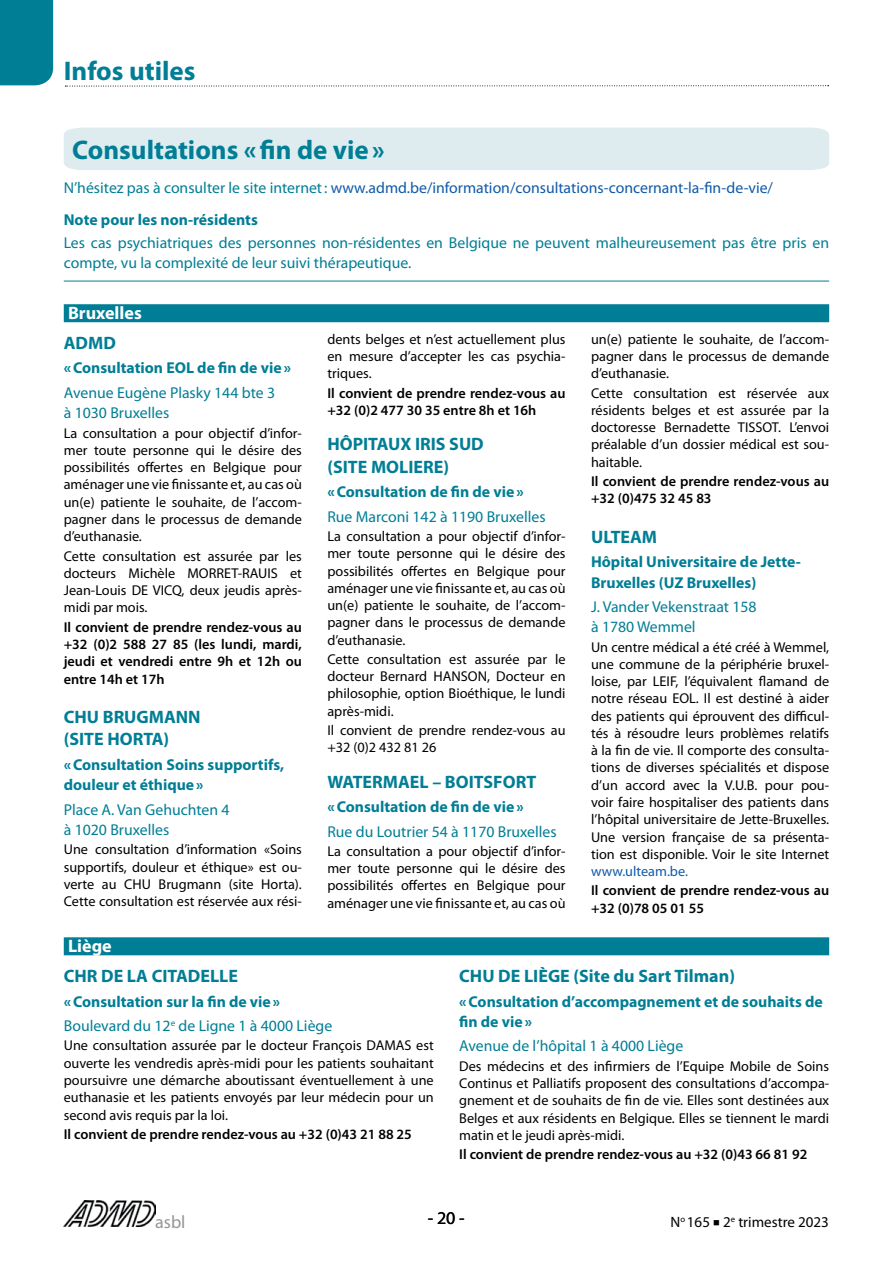
<style>
.page{position:relative;width:893px;height:1263px;background:#fff}
.page>*{position:absolute;margin:0;border:0;box-sizing:border-box;transform-origin:0 0}
.t1{font:700 27px "Myriad Pro";color:#007e95}
.t2{font:700 18px/22.5px "Myriad Pro";color:#007e95}
.t3{font:700 18px "Myriad Pro";color:#fff}
.t4{font:18px "Myriad Pro";color:#939598}
.t5{font:18px "Myriad Pro";color:#000}
.t6{font:15.75px/20.2px "Myriad Pro";color:#007e95}
.t7{font:700 15.75px/20.2px "Myriad Pro";color:#007e95}
.t8{font:15.75px "Myriad Pro";color:#1059a9}
.t9{font:15px "Myriad Pro";color:#000}
.t10{font:14.25px/17.2px "Myriad Pro";color:#000;text-align:justify}
.t11{font:600 14.25px/17.2px "Myriad Pro";color:#000}
.t12{font:14.25px "Myriad Pro";color:#1059a9}
.s1{color:#007e95}
.s2{font-weight:700}
</style>
<div class="page">
<img style="left:64px;top:1200px;width:91px;height:26px">
<div style="left:64px;top:128px;width:765px;height:42px;background:#deebef"></div>
<div style="left:64px;top:304px;width:765px;height:18px;background:#007e95"></div>
<hr style="left:64px;top:281px;width:765px;height:1px;background:#007e95">
<div style="left:0;top:0;width:53px;height:85px;background:#007e95"></div>
<svg style="left:65px;top:85px;width:764px;height:2px"></svg>
<div style="left:64px;top:937px;width:765px;height:18px;background:#007e95"></div>
<h1 class="t1" style="left:64px;top:53px;width:133px">Infos utiles</h1>
<h1 class="t1" style="left:72px;top:132px;width:314px">Consultations «fin de vie»</h1>
<p class="t8" style="left:64px;top:178px;width:711px"><span class="s1">N’hésitez pas à consulter le site internet:</span> www.admd.be/information/consultations-concernant-la-fin-de-vie/</p>
<p class="t7" style="left:64px;top:209px;width:196px">Note pour les non-résidents</p>
<p class="t6" style="left:64px;top:232px;width:767px">Les cas psychiatriques des personnes non-résidentes en Belgique ne peuvent malheureusement pas être pris en compte, vu la complexité de leur suivi thérapeutique.</p>
<p class="t3" style="left:68px;top:301px;width:75px">Bruxelles</p>
<p class="t2" style="left:64px;top:331px;width:54px">ADMD</p>
<p class="t7" style="left:64px;top:358px;width:229px">«Consultation EOL de fin de vie»</p>
<p class="t6" style="left:64px;top:382px;width:213px">Avenue Eugène Plasky 144 bte 3 à 1030 Bruxelles</p>
<p class="t10" style="left:64px;top:424px;width:240px">La consultation a pour objectif d’infor&shy;mer toute personne qui le désire des possibilités offertes en Belgique pour aménager une vie finissante et, au cas où un(e) patiente le souhaite, de l’accom&shy;pagner dans le processus de demande d’euthanasie.</p>
<p class="t10" style="left:64px;top:547px;width:240px">Cette consultation est assurée par les docteurs Michèle MORRET-RAUIS et Jean-Louis DE VICQ, deux jeudis après&shy;midi par mois.</p>
<p class="t11" style="left:64px;top:618px;width:240px;text-align:justify">Il convient de prendre rendez-vous au +32 (0)2 588 27 85 (les lundi, mardi, jeudi et vendredi entre 9h et 12h ou entre 14h et 17h</p>
<p class="t2" style="left:64px;top:705px;width:138px">CHU BRUGMANN (SITE HORTA)</p>
<p class="t7" style="left:64px;top:754px;width:222px">«Consultation Soins supportifs, douleur et éthique»</p>
<p class="t6" style="left:64px;top:799px;width:167px">Place A. Van Gehuchten 4 à 1020 Bruxelles</p>
<p class="t10" style="left:64px;top:841px;width:240px">Une consultation d’information «Soins supportifs, douleur et éthique» est ou&shy;verte au CHU Brugmann (site Horta).<br>Cette consultation est réservée aux rési-</p>
<p class="t10" style="left:327px;top:330px;width:240px">dents belges et n’est actuellement plus en mesure d’accepter les cas psychia&shy;triques.</p>
<p class="t11" style="left:327px;top:384px;width:240px">Il convient de prendre rendez-vous au +32 (0)2 477 30 35 entre 8h et 16h</p>
<p class="t2" style="left:327px;top:432px;width:158px">HÔPITAUX IRIS SUD (SITE MOLIERE)</p>
<p class="t7" style="left:327px;top:481px;width:198px">«Consultation de fin de vie»</p>
<p class="t6" style="left:327px;top:506px;width:220px">Rue Marconi 142 à 1190 Bruxelles</p>
<p class="t10" style="left:327px;top:527px;width:240px">La consultation a pour objectif d’infor&shy;mer toute personne qui le désire des possibilités offertes en Belgique pour aménager une vie finissante et, au cas où un(e) patiente le souhaite, de l’accom&shy;pagner dans le processus de demande d’euthanasie.</p>
<p class="t10" style="left:327px;top:650px;width:240px">Cette consultation est assurée par le docteur Bernard HANSON, Docteur en philosophie, option Bioéthique, le lundi après-midi.</p>
<p class="t10" style="left:327px;top:721px;width:240px">Il convient de prendre rendez-vous au +32 (0)2 432 81 26</p>
<p class="t2" style="left:327px;top:770px;width:210px">WATERMAEL – BOITSFORT</p>
<p class="t7" style="left:327px;top:796px;width:198px">«Consultation de fin de vie»</p>
<p class="t6" style="left:327px;top:821px;width:231px">Rue du Loutrier 54 à 1170 Bruxelles</p>
<p class="t10" style="left:327px;top:842px;width:240px">La consultation a pour objectif d’infor&shy;mer toute personne qui le désire des possibilités offertes en Belgique pour aménager une vie finissante et, au cas où</p>
<p class="t10" style="left:591px;top:330px;width:240px">un(e) patiente le souhaite, de l’accom&shy;pagner dans le processus de demande d’euthanasie.</p>
<p class="t10" style="left:591px;top:384px;width:240px">Cette consultation est réservée aux résidents belges et est assurée par la doctoresse Bernadette TISSOT. L’envoi préalable d’un dossier médical est sou&shy;haitable.</p>
<p class="t11" style="left:591px;top:472px;width:240px">Il convient de prendre rendez-vous au +32 (0)475 32 45 83</p>
<p class="t2" style="left:591px;top:525px;width:68px">ULTEAM</p>
<p class="t7" style="left:591px;top:551px;width:211px">Hôpital Universitaire de Jette-<br>Bruxelles (UZ Bruxelles)</p>
<p class="t6" style="left:591px;top:596px;width:167px">J. Vander Vekenstraat 158 à 1780 Wemmel</p>
<p class="t10" style="left:591px;top:638px;width:240px">Un centre médical a été créé à Wemmel, une commune de la périphérie bruxel&shy;loise, par LEIF, l’équivalent flamand de notre réseau EOL. Il est destiné à aider des patients qui éprouvent des difficul&shy;tés à résoudre leurs problèmes relatifs à la fin de vie. Il comporte des consulta&shy;tions de diverses spécialités et dispose d’un accord avec la V.U.B. pour pou&shy;voir faire hospitaliser des patients dans l’hôpital universitaire de Jette-Bruxelles.<br>Une version française de sa présenta&shy;tion est disponible. Voir le site Internet</p>
<p class="t12" style="left:591px;top:862px;width:98px">www.ulteam.be.</p>
<p class="t11" style="left:591px;top:882px;width:240px">Il convient de prendre rendez-vous au +32 (0)78 05 01 55</p>
<p class="t3" style="left:68px;top:934px;width:45px">Liège</p>
<p class="t2" style="left:64px;top:964px;width:176px">CHR DE LA CITADELLE</p>
<p class="t6" style="left:64px;top:989px;width:270px;line-height:24.5px"><span class="s2">«Consultation sur la fin de vie»<br></span>Boulevard du 12<sup>e</sup> de Ligne 1 à 4000 Liège</p>
<p class="t10" style="left:64px;top:1037px;width:371px">Une consultation assurée par le docteur François DAMAS est ouverte les vendredis après-midi pour les patients souhaitant poursuivre une démarche aboutissant éventuellement à une euthanasie et les patients envoyés par leur médecin pour un second avis requis par la loi.</p>
<p class="t11" style="left:64px;top:1125px;width:350px">Il convient de prendre rendez-vous au +32 (0)43 21 88 25</p>
<p class="t2" style="left:459px;top:964px;width:277px">CHU DE LIÈGE (Site du Sart Tilman)</p>
<p class="t7" style="left:459px;top:991px;width:365px">«Consultation d’accompagnement et de souhaits de fin de vie»</p>
<p class="t6" style="left:459px;top:1036px;width:226px">Avenue de l’hôpital 1 à 4000 Liège</p>
<p class="t10" style="left:459px;top:1057px;width:371px">Des médecins et des infirmiers de l’Equipe Mobile de Soins Continus et Palliatifs proposent des consultations d’accompa&shy;gnement et de souhaits de fin de vie. Elles sont destinées aux Belges et aux résidents en Belgique. Elles se tiennent le mardi matin et le jeudi après-midi.</p>
<p class="t11" style="left:459px;top:1145px;width:350px">Il convient de prendre rendez-vous au +32 (0)43 66 81 92</p>
<p class="t4" style="left:155px;top:1210px;width:32px">asbl</p>
<p class="t5" style="left:428px;top:1207px;width:39px">- 20 -</p>
<p class="t9" style="left:670px;top:1213px;width:160px">N<sup>o</sup> 165 ■ 2<sup>e</sup> trimestre 2023</p>
</div>
